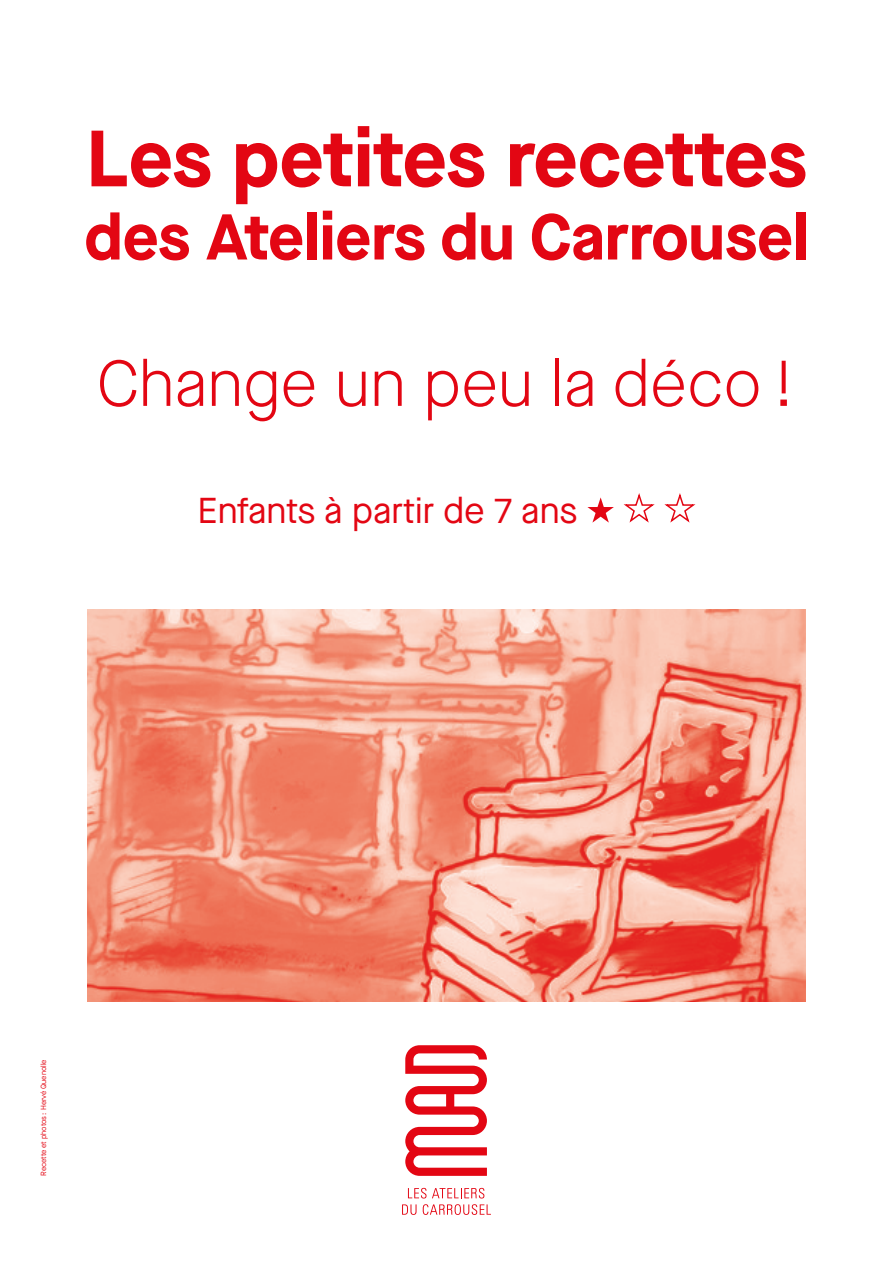
<style>
.page{position:relative;width:893px;height:1263px;background:#fff}
.page>*{position:absolute;margin:0;border:0;box-sizing:border-box;transform-origin:0 0}
.t1{font:700 79.5px "Maison Neue";color:#e30613}
.t2{font:700 64.5px "Maison Neue";color:#e30613}
.t3{font:300 64.5px "Maison Neue";color:#e30613}
.t4{font:36px "Maison Neue";color:#e30613}
.t5{font:7.5px "Maison Neue";color:#e30613}
</style>
<div class="page">
<svg style="left:587px;top:497px;width:27px;height:26px"></svg>
<svg style="left:623px;top:493px;width:73px;height:30px"></svg>
<svg style="left:405px;top:1045px;width:82px;height:131px"></svg>
<svg style="left:408px;top:1188px;width:18px;height:10px"></svg>
<svg style="left:432px;top:1188px;width:52px;height:10px"></svg>
<svg style="left:402px;top:1204px;width:14px;height:11px"></svg>
<svg style="left:423px;top:1204px;width:68px;height:11px"></svg>
<img style="left:87px;top:610px;width:719px;height:392px">
<h1 class="t1" style="left:86px;top:102px;width:722px">Les petites recettes</h1>
<h2 class="t2" style="left:84px;top:191px;width:726px">des Ateliers du Carrousel</h2>
<h2 class="t3" style="left:97px;top:341px;width:700px">Change un peu la déco !</h2>
<h3 class="t4" style="left:198px;top:486px;width:382px">Enfants à partir de 7 ans</h3>
<p class="t5" style="left:39px;top:1176px;width:118px;rotate:-90deg">Recette et photos : Hervé Quenolle</p>
</div>
